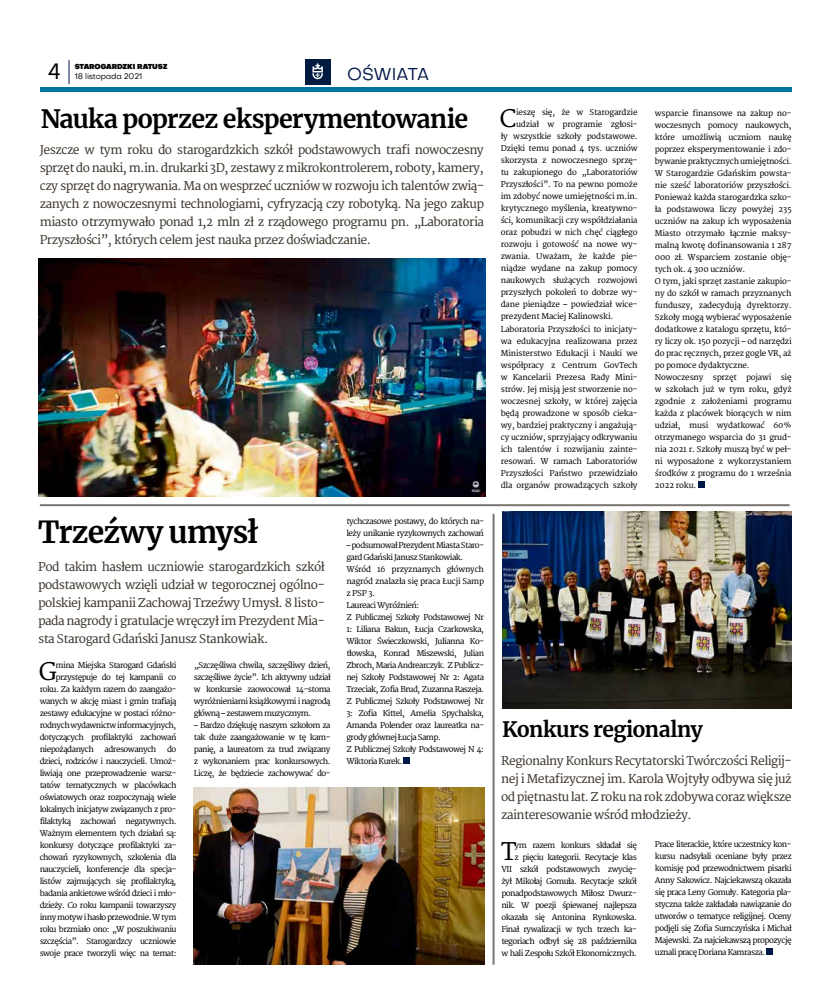
<style>
.page{position:relative;width:820px;height:993px;background:#fff}
.page>*{position:absolute;margin:0;border:0;box-sizing:border-box;transform-origin:0 0}
.t1{font:700 30px "Merriweather";letter-spacing:-.03em;color:#000}
.t2{font:700 25px "Merriweather";letter-spacing:-.03em;color:#000}
.t3{font:24.3px "Merriweather";color:#000}
.t4{font:22px "Objectivity";color:#000}
.t5{font:700 21px "Merriweather";letter-spacing:-.025em;color:#000}
.t6{font:17px "Objectivity";letter-spacing:-.02em;color:#001749}
.t7{font:12px/18px "Merriweather";letter-spacing:-.04em;color:#3b342b;text-align:justify}
.t8{font:8px/12px "Merriweather";letter-spacing:-.02em;color:#000;text-align:justify}
.t9{font:8px/12px "Merriweather";letter-spacing:-.06em;color:#000}
.t10{font:8px "Objectivity";letter-spacing:-.02em;color:#000}
.t11{font:900 7px "Objectivity";letter-spacing:-.02em;color:#000}
</style>
<div class="page">
<hr style="left:40px;top:87px;width:751px;height:4px;background:#0075a1">
<svg style="left:68px;top:60px;width:1px;height:24px"></svg>
<div style="left:305px;top:59px;width:25px;height:25px;background:#001b3f"></div>
<svg style="left:312px;top:63px;width:11px;height:16px"></svg>
<div style="left:697px;top:481px;width:7px;height:7px;background:#00174a"></div>
<div style="left:765px;top:948px;width:7px;height:6px;background:#00174a"></div>
<hr style="left:40px;top:504px;width:749px;height:2px;background:#797571">
<hr style="left:492px;top:513px;width:2px;height:451px;background:#797571">
<img style="left:193px;top:787px;width:291px;height:177px">
<img style="left:39px;top:258px;width:446px;height:238px">
<svg style="left:403px;top:757px;width:6px;height:6px"></svg>
<img style="left:502px;top:511px;width:289px;height:197px">
<h3 class="t4" style="left:48px;top:57px;width:15px">4</h3>
<p class="t10" style="left:75px;top:71px;width:69px">18 listopada 2021</p>
<p class="t11" style="left:75px;top:61px;width:94px">STAROGARDZKI RATUSZ</p>
<h3 class="t6" style="left:347px;top:62px;width:83px">OŚWIATA</h3>
<h2 class="t2" style="left:41px;top:101px;width:428px">Nauka poprzez eksperymentowanie</h2>
<p class="t7" style="left:40px;top:141px;width:445px">Jeszcze w tym roku do starogardzkich szkół podstawowych trafi nowoczesny sprzęt do nauki, m.in. drukarki 3D, zestawy z mikrokontrolerem, roboty, kamery, czy sprzęt do nagrywania. Ma on wesprzeć uczniów w rozwoju ich talentów zwią&shy;zanych z nowoczesnymi technologiami, cyfryzacją czy robotyką. Na jego zakup miasto otrzymywało ponad 1,2 mln zł z rządowego programu pn. „Laboratoria Przyszłości”, których celem jest nauka przez doświadczanie.</p>
<h1 class="t1" style="left:38px;top:511px;width:222px">Trzeźwy umysł</h1>
<p class="t7" style="left:38px;top:557px;width:288px">Pod takim hasłem uczniowie starogardzkich szkół podstawowych wzięli udział w tegorocznej ogólno&shy;polskiej kampanii Zachowaj Trzeźwy Umysł. 8 listo&shy;pada nagrody i gratulacje wręczył im Prezydent Mia&shy;sta Starogard Gdański Janusz Stankowiak.</p>
<p class="t8" style="left:194px;top:659px;width:138px">„Szczęśliwa chwila, szczęśliwy dzień, szczęśliwe życie”. Ich aktywny udział w konkursie zaowocował 14-stoma wyróżnieniami książkowymi i nagrodą główną – zestawem muzycznym.</p>
<p class="t8" style="left:194px;top:719px;width:138px">– Bardzo dziękuję naszym szkołom za tak duże zaangażowanie w tę kam&shy;panię, a laureatom za trud związany z wykonaniem prac konkursowych.<br>Liczę, że będziecie zachowywać do-</p>
<h3 class="t3" style="left:38px;top:655px;width:20px">G</h3>
<p class="t9" style="left:56px;top:658px;width:122px">mina Miejska Starogard Gdański</p>
<p class="t9" style="left:56px;top:670px;width:122px">przystępuje do tej kampanii co</p>
<p class="t9" style="left:40px;top:682px;width:138px">roku. Za każdym razem do zaangażo-</p>
<p class="t9" style="left:40px;top:694px;width:138px">wanych w akcję miast i gmin trafiają</p>
<p class="t9" style="left:40px;top:706px;width:138px">zestawy edukacyjne w postaci różno-</p>
<p class="t9" style="left:40px;top:718px;width:138px">rodnych wydawnictw informacyjnych,</p>
<p class="t9" style="left:40px;top:730px;width:138px">dotyczących profilaktyki zachowań</p>
<p class="t9" style="left:40px;top:742px;width:56px">niepożądanych</p>
<p class="t9" style="left:105px;top:742px;width:53px">adresowanych</p>
<p class="t8" style="left:40px;top:742px;width:138px;text-indent:127px">do dzieci, rodziców i nauczycieli. Umoż&shy;liwiają one przeprowadzenie warsz&shy;tatów tematycznych w placówkach oświatowych oraz rozpoczynają wiele lokalnych inicjatyw związanych z pro&shy;filaktyką zachowań negatywnych.<br>Ważnym elementem tych działań są: konkursy dotyczące profilaktyki za&shy;chowań ryzykownych, szkolenia dla nauczycieli, konferencje dla specja&shy;listów zajmujących się profilaktyką, badania ankietowe wśród dzieci i mło&shy;dzieży. Co roku kampanii towarzyszy inny motyw ihasło przewodnie. Wtym roku brzmiało ono: „W poszukiwaniu szczęścia”. Starogardzcy uczniowie swoje prace tworzyli więc na temat:</p>
<p class="t9" style="left:346px;top:515px;width:139px">tychczasowe postawy, do których na&shy;leży unikanie ryzykownych zachowań</p>
<p class="t9" style="left:346px;top:539px;width:139px">– podsumował Prezydent Miasta Staro&shy;gard Gdański Janusz Stankowiak.<br>Wśród 16 przyznanych głównych nagród znalazła się praca Łucji Samp z PSP 3.<br>Laureaci Wyróżnień:<br>Z Publicznej Szkoły Podstawowej Nr<br>1: Liliana Bakun, Łucja Czarkowska,<br>Wiktor Świeczkowski, Julianna Ko&shy;tłowska, Konrad Miszewski, Julian<br>Zbroch, Maria Andrearczyk. Z Publicz&shy;nej Szkoły Podstawowej Nr 2: Agata<br>Trzeciak, Zofia Brud, Zuzanna Raszeja.<br>Z Publicznej Szkoły Podstawowej Nr<br>3: Zofia Kittel, Amelia Spychalska,<br>Amanda Polender oraz laureatka na&shy;grody głównej Łucja Samp.<br>Z Publicznej Szkoły Podstawowej N 4:<br>Wiktoria Kurek.</p>
<h3 class="t3" style="left:499px;top:104px;width:19px">C</h3>
<p class="t8" style="left:516px;top:106px;width:123px">ieszę się, że w Starogardzie</p>
<p class="t8" style="left:516px;top:118px;width:123px">udział w programie zgłosi-</p>
<p class="t8" style="left:500px;top:130px;width:138px">ły wszystkie szkoły podstawowe.</p>
<p class="t8" style="left:500px;top:142px;width:138px">Dzięki temu ponad 4 tys. uczniów</p>
<p class="t8" style="left:500px;top:154px;width:138px">skorzysta z nowoczesnego sprzę-</p>
<p class="t8" style="left:500px;top:166px;width:138px">tu zakupionego do „Laboratoriów</p>
<p class="t8" style="left:500px;top:178px;width:138px">Przyszłości”. To na pewno pomoże</p>
<p class="t8" style="left:500px;top:190px;width:138px">im zdobyć nowe umiejętności m.in.</p>
<p class="t8" style="left:500px;top:202px;width:138px">krytycznego myślenia, kreatywno-</p>
<p class="t8" style="left:500px;top:214px;width:138px">ści, komunikacji czy współdziałania</p>
<p class="t8" style="left:500px;top:226px;width:138px">oraz pobudzi w nich chęć ciągłego</p>
<p class="t8" style="left:500px;top:238px;width:138px">rozwoju i gotowość na nowe wy-</p>
<p class="t8" style="left:500px;top:250px;width:138px">zwania. Uważam, że każde pie-</p>
<p class="t8" style="left:500px;top:262px;width:138px">niądze wydane na zakup pomocy</p>
<p class="t8" style="left:500px;top:274px;width:138px">naukowych służących rozwojowi</p>
<p class="t8" style="left:500px;top:286px;width:138px">przyszłych pokoleń to dobrze wy-</p>
<p class="t8" style="left:500px;top:298px;width:138px">dane pieniądze – powiedział wice-</p>
<p class="t8" style="left:500px;top:310px;width:114px">prezydent Maciej Kalinowski.</p>
<p class="t8" style="left:500px;top:322px;width:138px">Laboratoria Przyszłości to inicjaty-</p>
<p class="t8" style="left:500px;top:334px;width:138px">wa edukacyjna realizowana przez</p>
<p class="t8" style="left:500px;top:346px;width:138px">Ministerstwo Edukacji i Nauki we</p>
<p class="t8" style="left:500px;top:358px;width:138px">współpracy z Centrum GovTech</p>
<p class="t8" style="left:500px;top:370px;width:138px">w Kancelarii Prezesa Rady Mini-</p>
<p class="t8" style="left:500px;top:382px;width:138px">strów. Jej misją jest stworzenie no-</p>
<p class="t8" style="left:500px;top:394px;width:138px">woczesnej szkoły, w której zajęcia</p>
<p class="t8" style="left:500px;top:406px;width:138px">będą prowadzone w sposób cieka-</p>
<p class="t8" style="left:500px;top:418px;width:138px">wy, bardziej praktyczny i angażują-</p>
<p class="t8" style="left:500px;top:430px;width:138px">cy uczniów, sprzyjający odkrywaniu</p>
<p class="t8" style="left:500px;top:442px;width:138px">ich talentów i rozwijaniu zainte-</p>
<p class="t8" style="left:500px;top:454px;width:138px">resowań. W ramach Laboratoriów</p>
<p class="t8" style="left:500px;top:466px;width:138px">Przyszłości Państwo przewidziało</p>
<p class="t8" style="left:500px;top:478px;width:138px">dla organów prowadzących szkoły</p>
<p class="t8" style="left:654px;top:107px;width:138px;text-align:left">wsparcie finansowe na zakup no&shy;woczesnych pomocy naukowych, które umożliwią uczniom naukę poprzez eksperymentowanie i zdo&shy;bywanie praktycznych umiejętności.<br>W Starogardzie Gdańskim powsta&shy;nie sześć laboratoriów przyszłości.<br>Ponieważ każda starogardzka szko&shy;ła podstawowa liczy powyżej 235 uczniów na zakup ich wyposażenia<br>Miasto otrzymało łącznie maksy&shy;malną kwotę dofinansowania 1 287<br>000 zł. Wsparciem zostanie obję&shy;tych ok. 4 300 uczniów.<br>O tym, jaki sprzęt zastanie zakupio&shy;ny do szkół w ramach przyznanych funduszy, zadecydują dyrektorzy.<br>Szkoły mogą wybierać wyposażenie dodatkowe z katalogu sprzętu, któ&shy;ry liczy ok. 150 pozycji – od narzędzi do prac ręcznych, przez gogle VR, aż po pomoce dydaktyczne.<br>Nowoczesny sprzęt pojawi się w szkołach już w tym roku, gdyż zgodnie z założeniami programu każda z placówek biorących w nim udział, musi wydatkować 60% otrzymanego wsparcia do 31 grud&shy;nia 2021 r. Szkoły muszą być w peł&shy;ni wyposażone z wykorzystaniem środków z programu do 1 września<br>2022 roku.</p>
<h3 class="t5" style="left:502px;top:714px;width:202px">Konkurs regionalny</h3>
<h3 class="t7" style="left:501px;top:751px;width:292px">Regionalny Konkurs Recytatorski Twórczości Religij&shy;nej i Metafizycznej im. Karola Wojtyły odbywa się już od piętnastu lat. Z roku na rok zdobywa coraz większe zainteresowanie wśród młodzieży.</h3>
<p class="t8" style="left:654px;top:837px;width:138px">Prace literackie, które uczestnicy kon&shy;kursu nadsyłali oceniane były przez komisję pod przewodnictwem pisarki Anny Sakowicz. Najciekawszą okazała się praca Leny Gomuły. Kategoria pla&shy;styczna także zakładała nawiązanie do utworów o tematyce religijnej. Oceny podjęli się Zofia Sumczyńska i Michał Majewski. Za najciekawszą propozycję uznali pracę Doriana Kamrasza.</p>
<p class="t9" style="left:501px;top:838px;width:137px;text-align:right">ym razem konkurs składał się<br>z pięciu kategorii. Recytacje klas<br>VII szkół podstawowych zwycię&shy;żył Mikołaj Gomuła. Recytacje szkół ponadpodstawowych Miłosz Dwurz&shy;nik. W poezji śpiewanej najlepsza okazała się Antonina Rynkowska.<br>Finał rywalizacji w tych trzech ka&shy;tegoriach odbył się 28 października w hali Zespołu Szkół Ekonomicznych.</p>
<h3 class="t3" style="left:501px;top:835px;width:17px">T</h3>
</div>
